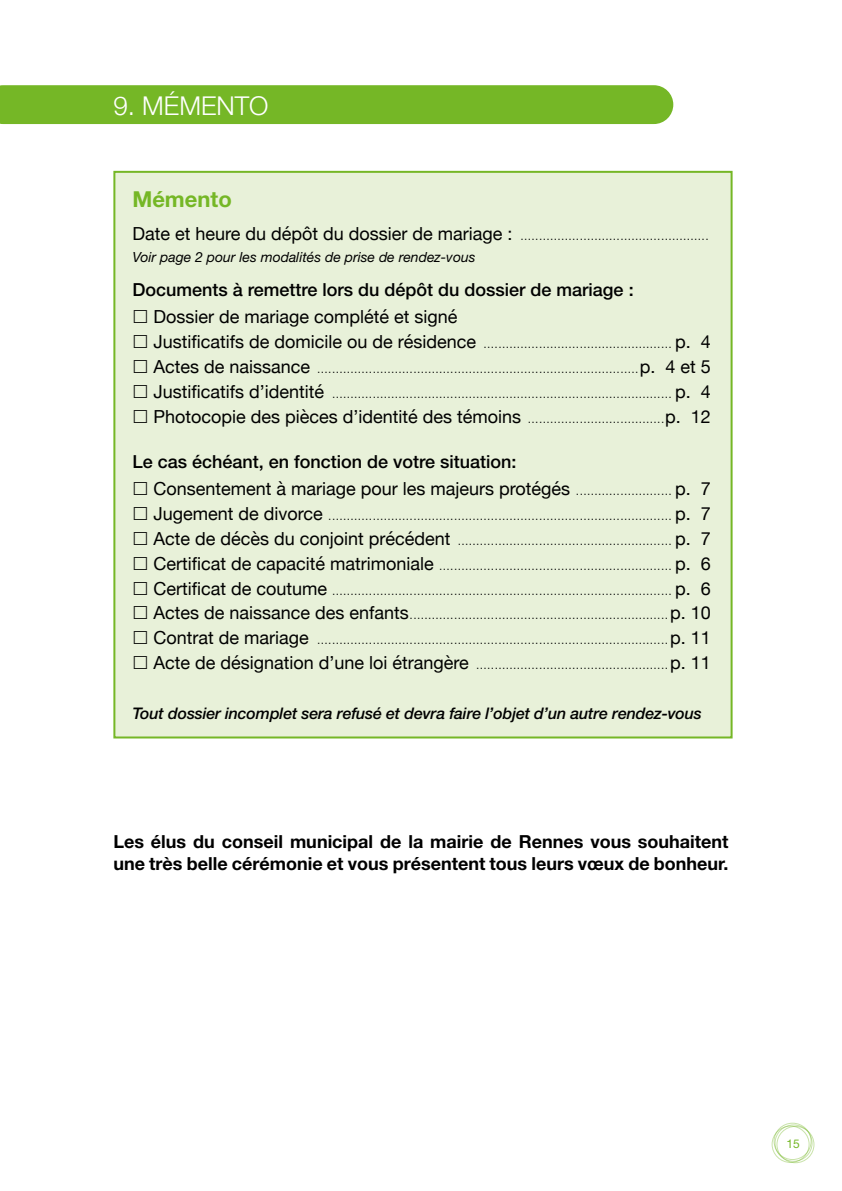
<style>
.page{position:relative;width:842px;height:1191px;background:#fff}
.page>*{position:absolute;margin:0;border:0;box-sizing:border-box;transform-origin:0 0}
.t1{font:300 26px "Helvetica Neue";color:#fff}
.t2{font:700 22px "Helvetica Neue";color:#75b726}
.t3{font:18px/27.6px "Helvetica Neue";color:#000}
.t4{font:700 18px/22px "Helvetica Neue";color:#000}
.t5{font:500 18px "Helvetica Neue";color:#000}
.t6{font:italic 500 16px "Helvetica Neue";letter-spacing:-.01em;color:#000}
.t7{font:italic 14px "Helvetica Neue";color:#000}
.t8{font:300 12px/24.8px "Helvetica Neue";color:#000;text-align:justify}
.t9{font:12px "Helvetica Neue";color:#75b726}
.s1{font-weight:400;font-size:18px}
.s2{font-weight:300;font-size:12px}
.s3{font-weight:500}
</style>
<div class="page">
<div style="left:775px;top:1124px;width:37px;height:37px;border:1px solid #75b726;border-radius:50%"></div>
<div style="left:777px;top:1126px;width:37px;height:37px;border:1px solid #75b726;border-radius:50%"></div>
<div style="left:774px;top:1123px;width:37px;height:36px;border:1px solid #75b726;border-radius:50%"></div>
<div style="left:772px;top:1125px;width:37px;height:37px;border:1px solid #75b726;border-radius:50%"></div>
<div style="left:0;top:85px;width:673px;height:39px;background:#75b726"></div>
<div style="left:113px;top:170px;width:620px;height:569px;background:#e8f1d9"></div>
<svg style="left:134px;top:310px;width:13px;height:13px"></svg>
<svg style="left:134px;top:335px;width:13px;height:13px"></svg>
<svg style="left:134px;top:360px;width:13px;height:13px"></svg>
<svg style="left:134px;top:385px;width:13px;height:13px"></svg>
<svg style="left:134px;top:409px;width:13px;height:14px"></svg>
<svg style="left:134px;top:482px;width:13px;height:13px"></svg>
<svg style="left:134px;top:507px;width:13px;height:13px"></svg>
<svg style="left:134px;top:531px;width:13px;height:14px"></svg>
<svg style="left:134px;top:556px;width:13px;height:14px"></svg>
<svg style="left:134px;top:581px;width:13px;height:13px"></svg>
<svg style="left:134px;top:606px;width:13px;height:13px"></svg>
<svg style="left:134px;top:631px;width:13px;height:13px"></svg>
<svg style="left:134px;top:656px;width:13px;height:13px"></svg>
<h1 class="t1" style="left:113px;top:90px;width:157px">9. MÉMENTO</h1>
<h2 class="t2" style="left:132px;top:186px;width:101px">Mémento</h2>
<p class="t8" style="left:132px;top:223px;width:578px"><span class="s1">Date et heure du dépôt du dossier de mariage :</span> ...................................................</p>
<p class="t7" style="left:132px;top:249px;width:345px">Voir page 2 pour les modalités de prise de rendez-vous</p>
<h3 class="t5" style="left:132px;top:279px;width:503px">Documents à remettre lors du dépôt du dossier de mariage :</h3>
<h3 class="t3" style="left:153px;top:304px;width:306px">Dossier de mariage complété et signé</h3>
<p class="t8" style="left:153px;top:331px;width:559px"><span class="s1">Justificatifs de domicile ou de résidence</span> ................................................... <span class="s1">p. 4<br>Actes de naissance</span> .......................................................................................<span class="s1">p. 4 et 5<br>Justificatifs d’identité</span> ............................................................................................ <span class="s1">p. 4</span></p>
<h3 class="t3" style="left:153px;top:404px;width:559px">Photocopie des pièces d’identité des témoins <span class="s2">.....................................</span>p. 12</h3>
<h3 class="t3" style="left:153px;top:448px;width:559px;text-indent:-21px"><span class="s3">Le cas échéant, en fonction de votre situation:<br></span>Consentement à mariage pour les majeurs protégés <span class="s2">..........................</span> p. 7</h3>
<p class="t8" style="left:153px;top:503px;width:559px"><span class="s1">Jugement de divorce</span> ............................................................................................. <span class="s1">p. 7<br>Acte de décès du conjoint précédent</span> .......................................................... <span class="s1">p. 7<br>Certificat de capacité matrimoniale</span> ............................................................... <span class="s1">p. 6<br>Certificat de coutume</span> ............................................................................................ <span class="s1">p. 6<br>Actes de naissance des enfants</span>......................................................................<span class="s1">p. 10<br>Contrat de mariage</span> ...............................................................................................<span class="s1">p. 11<br>Acte de désignation d’une loi étrangère</span> ....................................................<span class="s1">p. 11</span></p>
<h3 class="t6" style="left:132px;top:704px;width:571px">Tout dossier incomplet sera refusé et devra faire l’objet d’un autre rendez-vous</h3>
<h3 class="t4" style="left:113px;top:830px;width:617px">Les élus du conseil municipal de la mairie de Rennes vous souhaitent une très belle cérémonie et vous présentent tous leurs vœux de bonheur.</h3>
<p class="t9" style="left:786px;top:1136px;width:15px">15</p>
</div>
